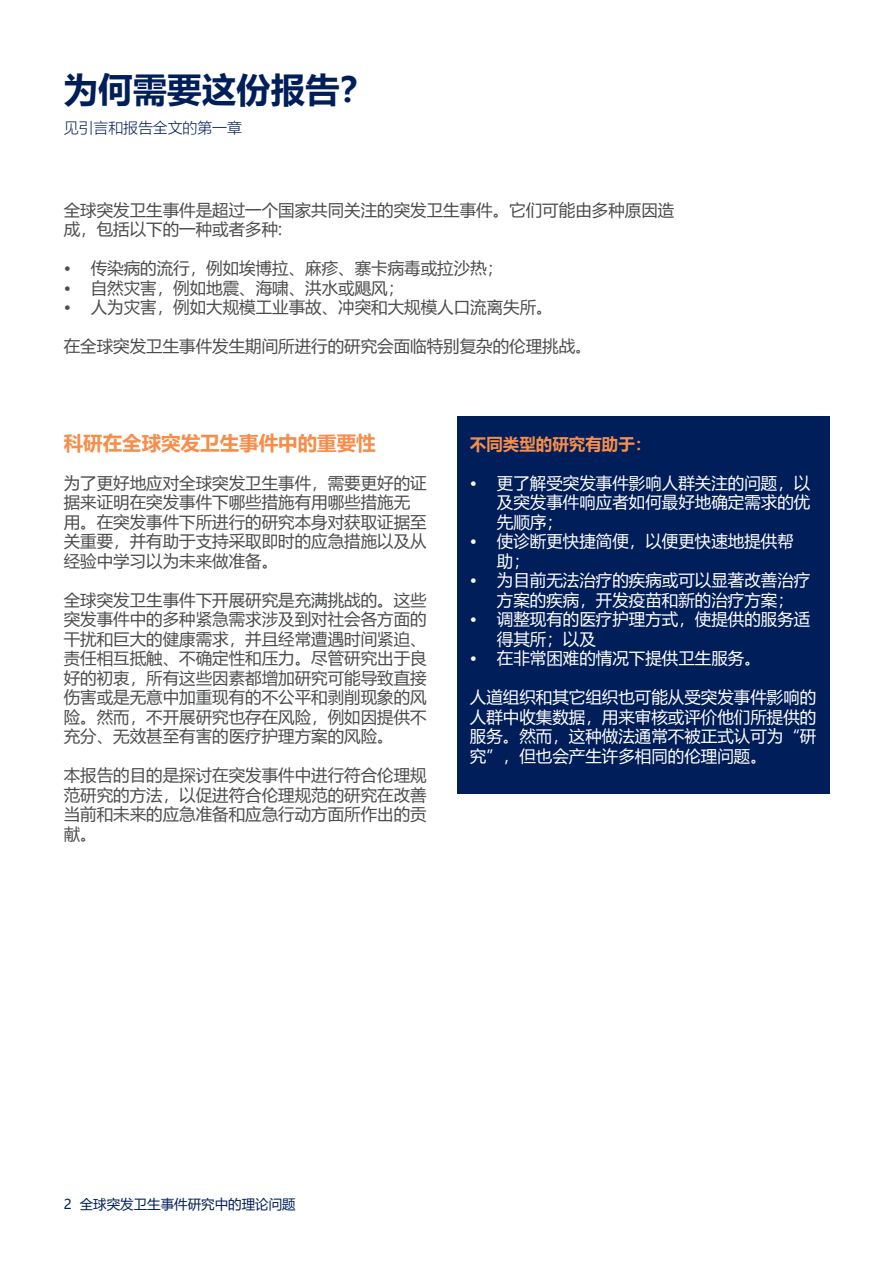
<style>
.page{position:relative;width:893px;height:1263px;background:#fff}
.page>*{position:absolute;margin:0;border:0;box-sizing:border-box;transform-origin:0 0}
.t1{font:700 34.5px "Microsoft Ya Hei";color:#001e59}
.t2{font:700 19.5px "Microsoft Ya Hei";color:#f68d4a}
.t3{font:16.5px/19.5px "Microsoft Ya Hei";color:#4b4c4d}
.t4{font:16.5px/19.5px "Microsoft Ya Hei";color:#fff}
.t5{font:700 16.5px "Microsoft Ya Hei";color:#f68d4a}
.t6{font:300 15px "Microsoft Ya Hei";letter-spacing:-.01em;color:#001e59}
.t7{font:13.5px "Microsoft Ya Hei";color:#001e59}
.s1{font-size:15px}
</style>
<div class="page">
<div style="left:457px;top:416px;width:372px;height:378px;background:#001e59"></div>
<p class="t1" style="left:64px;top:65px;width:312px">为何需要这份报告？</p>
<p class="t6" style="left:64px;top:117px;width:180px">见引言和报告全文的第一章</p>
<p class="t3" style="left:64px;top:199px;width:612px">全球突发卫生事件是超过一个国家共同关注的突发卫生事件。它们可能由多种原因造成，包括以下的一种或者多种:</p>
<p class="t3" style="left:64px;top:258px;width:441px">• 传染病的流行，例如埃博拉、麻疹、寨卡病毒或拉沙热；</p>
<p class="t3" style="left:64px;top:277px;width:342px">• 自然灾害，例如地震、海啸、洪水或飓风；</p>
<p class="t3" style="left:64px;top:297px;width:491px">• 人为灾害，例如大规模工业事故、冲突和大规模人口流离失所。</p>
<p class="t3" style="left:64px;top:336px;width:528px">在全球突发卫生事件发生期间所进行的研究会面临特别复杂的伦理挑战<span class="s1">。</span></p>
<p class="t2" style="left:64px;top:429px;width:313px">科研在全球突发卫生事件中的重要性</p>
<p class="t3" style="left:64px;top:472px;width:365px">为了更好地应对全球突发卫生事件，需要更好的证据来证明在突发事件下哪些措施有用哪些措施无用。在突发事件下所进行的研究本身对获取证据至关重要，并有助于支持采取即时的应急措施以及从经验中学习以为未来做准备。</p>
<p class="t3" style="left:64px;top:589px;width:365px;text-align:justify">全球突发卫生事件下开展研究是充满挑战的。这些突发事件中的多种紧急需求涉及到对社会各方面的干扰和巨大的健康需求，并且经常遭遇时间紧迫、责任相互抵触、不确定性和压力。尽管研究出于良好的初衷，所有这些因素都增加研究可能导致直接伤害或是无意中加重现有的不公平和剥削现象的风险。然而，不开展研究也存在风险，例如因提供不充分、无效甚至有害的医疗护理方案的风险。</p>
<p class="t3" style="left:64px;top:765px;width:365px;text-align:justify">本报告的目的是探讨在突发事件中进行符合伦理规范研究的方法，以促进符合伦理规范的研究在改善当前和未来的应急准备和应急行动方面所作出的贡献。</p>
<p class="t5" style="left:470px;top:432px;width:183px">不同类型的研究有助于：</p>
<p class="t4" style="left:497px;top:472px;width:315px;text-align:justify;text-indent:-27px">• 更了解受突发事件影响人群关注的问题，以及突发事件响应者如何最好地确定需求的优先顺序；</p>
<p class="t4" style="left:497px;top:531px;width:298px;text-indent:-27px">• 使诊断更快捷简便，以便更快速地提供帮助；</p>
<p class="t4" style="left:497px;top:570px;width:315px;text-indent:-27px">• 为目前无法治疗的疾病或可以显著改善治疗方案的疾病，开发疫苗和新的治疗方案；</p>
<p class="t4" style="left:497px;top:609px;width:315px;text-indent:-27px">• 调整现有的医疗护理方式，使提供的服务适得其所；以及</p>
<p class="t4" style="left:470px;top:648px;width:292px">• 在非常困难的情况下提供卫生服务。</p>
<p class="t4" style="left:470px;top:687px;width:348px;text-align:justify">人道组织和其它组织也可能从受突发事件影响的人群中收集数据，用来审核或评价他们所提供的服务。然而，这种做法通常不被正式认可为“研究”，但也会产生许多相同的伦理问题。</p>
<p class="t7" style="left:64px;top:1195px;width:233px">2 全球突发卫生事件研究中的理论问题</p>
</div>
